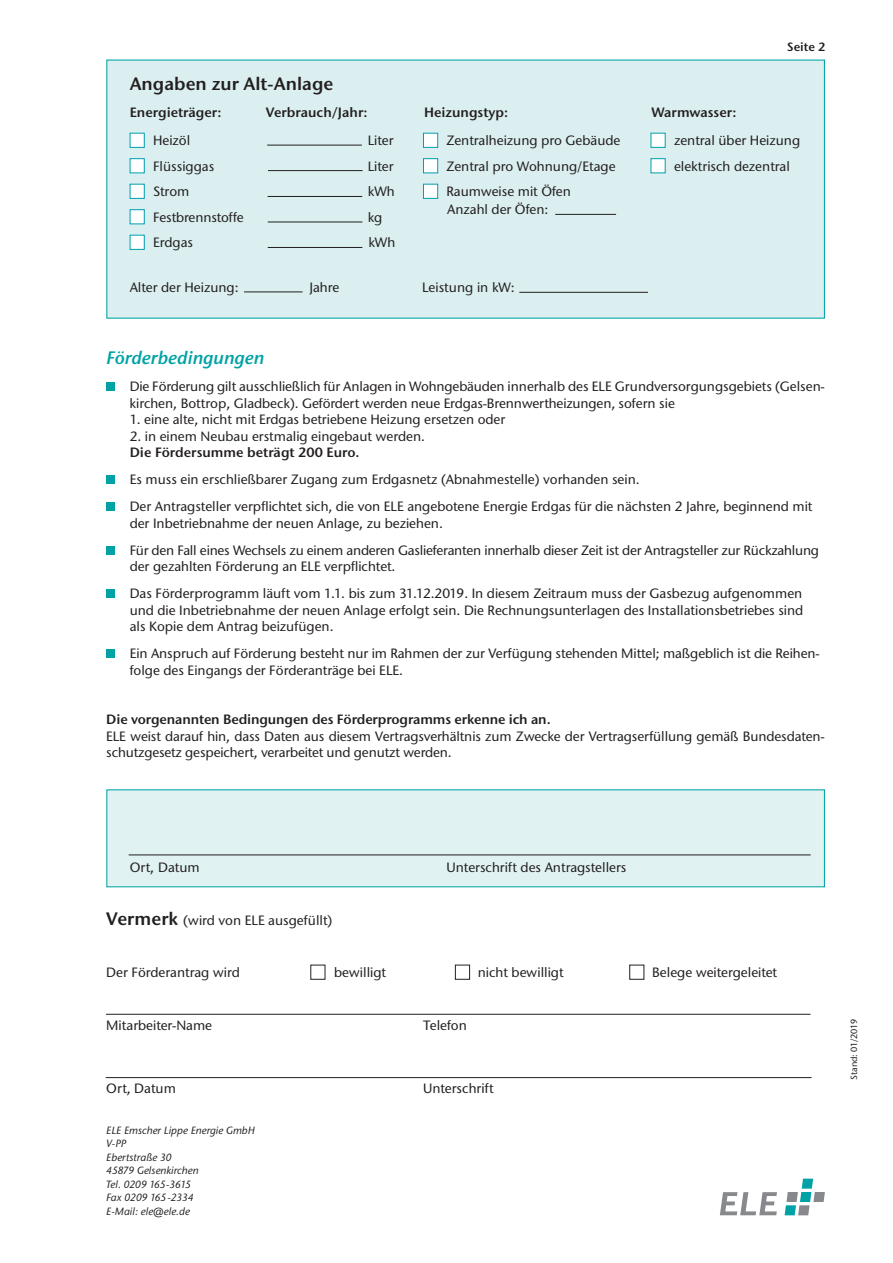
<style>
.page{position:relative;width:893px;height:1263px;background:#fff}
.page>*{position:absolute;margin:0;border:0;box-sizing:border-box;transform-origin:0 0}
.t1{font:18px "ITC Stone Sans Com Semi";color:#231f20}
.t2{font:italic 18px "ITC Stone Sans Com Semi";color:#00a2a5}
.t3{font:500 13.5px/16.5px "ITC Stone Sans Com";color:#231f20}
.t4{font:13.5px "ITC Stone Sans Com Semi";letter-spacing:-.01em;color:#231f20}
.t5{font:12px "ITC Stone Sans Com Semi";color:#231f20}
.t6{font:italic 500 10.5px/13.5px "ITC Stone Sans Com";color:#231f20}
.t7{font:500 9px "ITC Stone Sans Com";letter-spacing:-.005em;color:#231f20}
.s1{font-family:"ITC Stone Sans Com Semi";font-weight:400;font-size:18px}
</style>
<div class="page">
<svg style="left:720px;top:1192px;width:57px;height:23px"></svg>
<svg style="left:785px;top:1179px;width:40px;height:36px"></svg>
<div style="left:107px;top:790px;width:717px;height:96px;background:#e1f2f3"></div>
<svg style="left:310px;top:964px;width:160px;height:16px"></svg>
<div style="left:629px;top:965px;width:15px;height:15px;border:1px solid #231f20"></div>
<div style="left:106px;top:383px;width:9px;height:8px;background:#00a2a5"></div>
<div style="left:106px;top:476px;width:9px;height:8px;background:#00a2a5"></div>
<div style="left:106px;top:503px;width:9px;height:8px;background:#00a2a5"></div>
<div style="left:106px;top:546px;width:9px;height:9px;background:#00a2a5"></div>
<div style="left:106px;top:590px;width:9px;height:8px;background:#00a2a5"></div>
<div style="left:106px;top:650px;width:9px;height:8px;background:#00a2a5"></div>
<hr style="left:129px;top:855px;width:682px;height:1px;background:#231f20">
<hr style="left:106px;top:1077px;width:706px;height:1px;background:#231f20">
<hr style="left:106px;top:1014px;width:704px;height:1px;background:#231f20">
<div style="left:107px;top:61px;width:717px;height:257px;background:#dbeff0"></div>
<div style="left:130px;top:134px;width:14px;height:13px;background:#fff"></div>
<div style="left:130px;top:133px;width:15px;height:15px;border:1px solid #00a0b0"></div>
<div style="left:130px;top:159px;width:14px;height:13px;background:#fff"></div>
<div style="left:130px;top:158px;width:15px;height:15px;border:1px solid #00a0b0"></div>
<div style="left:130px;top:185px;width:14px;height:13px;background:#fff"></div>
<div style="left:130px;top:184px;width:15px;height:15px;border:1px solid #00a0b0"></div>
<div style="left:130px;top:210px;width:14px;height:13px;background:#fff"></div>
<div style="left:130px;top:209px;width:15px;height:15px;border:1px solid #00a0b0"></div>
<div style="left:130px;top:236px;width:14px;height:13px;background:#fff"></div>
<div style="left:130px;top:235px;width:15px;height:15px;border:1px solid #00a0b0"></div>
<div style="left:424px;top:134px;width:13px;height:13px;background:#fff"></div>
<div style="left:423px;top:133px;width:15px;height:15px;border:1px solid #00a0b0"></div>
<div style="left:424px;top:159px;width:13px;height:13px;background:#fff"></div>
<div style="left:423px;top:158px;width:15px;height:15px;border:1px solid #00a0b0"></div>
<div style="left:651px;top:134px;width:14px;height:13px;background:#fff"></div>
<div style="left:651px;top:133px;width:15px;height:15px;border:1px solid #00a0b0"></div>
<div style="left:651px;top:159px;width:14px;height:13px;background:#fff"></div>
<div style="left:651px;top:158px;width:15px;height:15px;border:1px solid #00a0b0"></div>
<div style="left:424px;top:185px;width:13px;height:13px;background:#fff"></div>
<div style="left:423px;top:184px;width:15px;height:15px;border:1px solid #00a0b0"></div>
<hr style="left:267px;top:145px;width:95px;height:1px;background:#231f20">
<hr style="left:268px;top:170px;width:95px;height:1px;background:#231f20">
<hr style="left:244px;top:292px;width:59px;height:1px;background:#231f20">
<hr style="left:268px;top:196px;width:94px;height:1px;background:#231f20">
<hr style="left:268px;top:222px;width:94px;height:1px;background:#231f20">
<hr style="left:268px;top:247px;width:94px;height:1px;background:#231f20">
<hr style="left:555px;top:214px;width:61px;height:1px;background:#231f20">
<hr style="left:519px;top:292px;width:129px;height:1px;background:#231f20">
<p class="t5" style="left:787px;top:43px;width:40px">Seite 2</p>
<h1 class="t1" style="left:130px;top:77px;width:205px">Angaben zur Alt-Anlage</h1>
<p class="t4" style="left:130px;top:107px;width:93px">Energieträger:</p>
<p class="t4" style="left:266px;top:107px;width:103px">Verbrauch/Jahr:</p>
<p class="t4" style="left:424px;top:107px;width:86px">Heizungstyp:</p>
<p class="t4" style="left:651px;top:107px;width:87px">Warmwasser:</p>
<p class="t3" style="left:153px;top:134px;width:39px">Heizöl</p>
<p class="t3" style="left:368px;top:134px;width:27px">Liter</p>
<p class="t3" style="left:446px;top:134px;width:175px">Zentralheizung pro Gebäude</p>
<p class="t3" style="left:674px;top:134px;width:128px">zentral über Heizung</p>
<p class="t3" style="left:153px;top:159px;width:63px">Flüssiggas</p>
<p class="t3" style="left:368px;top:159px;width:27px">Liter</p>
<p class="t3" style="left:446px;top:159px;width:171px">Zentral pro Wohnung/Etage</p>
<p class="t3" style="left:674px;top:159px;width:117px">elektrisch dezentral</p>
<p class="t3" style="left:153px;top:185px;width:38px">Strom</p>
<p class="t3" style="left:368px;top:185px;width:28px">kWh</p>
<p class="t3" style="left:446px;top:185px;width:126px">Raumweise mit Öfen</p>
<p class="t3" style="left:153px;top:210px;width:92px">Festbrennstoffe</p>
<p class="t3" style="left:368px;top:210px;width:16px">kg</p>
<p class="t3" style="left:153px;top:236px;width:42px">Erdgas</p>
<p class="t3" style="left:368px;top:236px;width:28px">kWh</p>
<p class="t3" style="left:130px;top:281px;width:110px">Alter der Heizung:</p>
<p class="t3" style="left:309px;top:281px;width:31px">Jahre</p>
<p class="t3" style="left:422px;top:281px;width:94px">Leistung in kW:</p>
<p class="t3" style="left:447px;top:203px;width:103px">Anzahl der Öfen:</p>
<h1 class="t2" style="left:106px;top:351px;width:159px">Förderbedingungen</h1>
<p class="t3" style="left:130px;top:380px;width:697px">Die Förderung gilt ausschließlich für Anlagen in Wohngebäuden innerhalb des ELE Grundversorgungsgebiets (Gelsen&shy;kirchen, Bottrop, Gladbeck). Gefördert werden neue Erdgas-Brennwertheizungen, sofern sie</p>
<p class="t3" style="left:130px;top:413px;width:377px">1. eine alte, nicht mit Erdgas betriebene Heizung ersetzen oder</p>
<p class="t3" style="left:130px;top:429px;width:297px">2. in einem Neubau erstmalig eingebaut werden.</p>
<p class="t4" style="left:130px;top:447px;width:231px">Die Fördersumme beträgt 200 Euro.</p>
<p class="t3" style="left:130px;top:467px;width:684px;line-height:27px">Es muss ein erschließbarer Zugang zum Erdgasnetz (Abnahmestelle) vorhanden sein.<br>Der Antragsteller verpflichtet sich, die von ELE angebotene Energie Erdgas für die nächsten 2 Jahre, beginnend mit</p>
<p class="t3" style="left:130px;top:511px;width:691px;line-height:27px">der Inbetriebnahme der neuen Anlage, zu beziehen.<br>Für den Fall eines Wechsels zu einem anderen Gaslieferanten innerhalb dieser Zeit ist der Antragsteller zur Rückzahlung</p>
<p class="t3" style="left:130px;top:554px;width:674px;line-height:27px">der gezahlten Förderung an ELE verpflichtet.<br>Das Förderprogramm läuft vom 1.1. bis zum 31.12.2019. In diesem Zeitraum muss der Gasbezug aufgenommen</p>
<p class="t3" style="left:130px;top:603px;width:675px">und die Inbetriebnahme der neuen Anlage erfolgt sein. Die Rechnungsunterlagen des Installationsbetriebes sind als Kopie dem Antrag beizufügen.</p>
<p class="t3" style="left:130px;top:647px;width:692px">Ein Anspruch auf Förderung besteht nur im Rahmen der zur Verfügung stehenden Mittel; maßgeblich ist die Reihen&shy;folge des Eingangs der Förderanträge bei ELE.</p>
<p class="t4" style="left:106px;top:714px;width:446px">Die vorgenannten Bedingungen des Förderprogramms erkenne ich an.</p>
<p class="t3" style="left:106px;top:729px;width:720px">ELE weist darauf hin, dass Daten aus diesem Vertragsverhältnis zum Zwecke der Vertragserfüllung gemäß Bundesdaten&shy;schutzgesetz gespeichert, verarbeitet und genutzt werden.</p>
<p class="t3" style="left:130px;top:861px;width:72px">Ort, Datum</p>
<p class="t3" style="left:446px;top:861px;width:181px">Unterschrift des Antragstellers</p>
<p class="t3" style="left:106px;top:913px;width:228px"><span class="s1">Vermerk</span> (wird von ELE ausgefüllt)</p>
<p class="t3" style="left:106px;top:966px;width:135px">Der Förderantrag wird</p>
<p class="t3" style="left:334px;top:966px;width:54px">bewilligt</p>
<p class="t3" style="left:478px;top:966px;width:87px">nicht bewilligt</p>
<p class="t3" style="left:652px;top:966px;width:126px">Belege weitergeleitet</p>
<p class="t3" style="left:106px;top:1018px;width:107px">Mitarbeiter-Name</p>
<p class="t3" style="left:423px;top:1018px;width:45px">Telefon</p>
<p class="t3" style="left:106px;top:1081px;width:71px">Ort, Datum</p>
<p class="t3" style="left:423px;top:1081px;width:72px">Unterschrift</p>
<p class="t6" style="left:106px;top:1124px;width:150px">ELE Emscher Lippe Energie GmbH<br>V-PP<br>Ebertstraße 30<br>45879 Gelsenkirchen<br>Tel. 0209 165-3615<br>Fax 0209 165-2334<br>E-Mail: ele@ele.de</p>
<p class="t7" style="left:850px;top:1080px;width:62px;rotate:-90deg">Stand: 01/2019</p>
</div>
